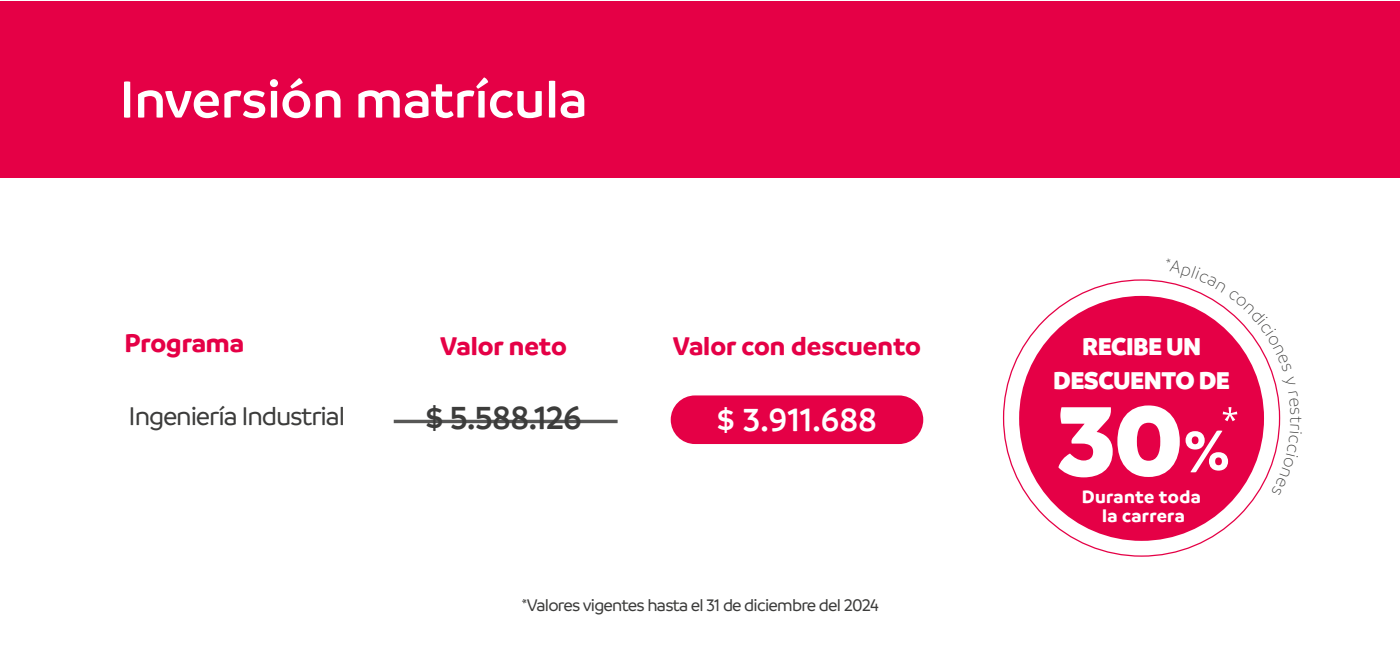
<style>
.page{position:relative;width:1400px;height:659px;background:#fff}
.page>*{position:absolute;margin:0;border:0;box-sizing:border-box;transform-origin:0 0}
.t1{font:900 104.6px "Branding";color:#fff}
.t2{font:600 55.4px "Branding";color:#fff}
.t3{font:600 34.2px "Branding";letter-spacing:-.02em;color:#3c3c3b}
.t4{font:600 34.2px "Branding";color:#fff}
.t5{font:700 27.4px "Branding";color:#e50046}
.t6{font:500 27.4px "Branding";letter-spacing:-.04em;color:#3c3c3b}
.t7{font:900 26.2px/33.2px "Branding";letter-spacing:-.02em;color:#fff;text-align:center}
.t8{font:700 19.2px/18.4px "Branding";letter-spacing:.02em;color:#fff;text-align:center}
.t9{font:500 18px "Branding";letter-spacing:-.04em;color:#3c3c3b}
.s1{font-size:59px}
</style>
<div class="page">
<div style="left:0;top:1px;width:1400px;height:177px;background:#e50046"></div>
<hr style="left:394px;top:420px;width:224px;height:3px;background:#575756">
<div style="left:671px;top:395px;width:252px;height:49px;background:#e50046;border-radius:24px"></div>
<svg style="left:1003px;top:279px;width:254px;height:278px"></svg>
<div style="left:1019px;top:296px;width:245px;height:245px;background:#e50046;border-radius:50%"></div>
<svg style="left:1166px;top:279px;width:115px;height:216px"></svg>
<h2 class="t2" style="left:120px;top:69px;width:469px">Inversión matrícula</h2>
<h3 class="t5" style="left:125px;top:327px;width:121px">Programa</h3>
<h3 class="t5" style="left:440px;top:330px;width:128px">Valor neto</h3>
<h3 class="t5" style="left:673px;top:330px;width:250px">Valor con descuento</h3>
<h3 class="t6" style="left:129px;top:402px;width:218px">Ingeniería Industrial</h3>
<h3 class="t3" style="left:426px;top:399px;width:158px">$ 5.588.126</h3>
<h3 class="t4" style="left:717px;top:401px;width:162px">$ 3.911.688</h3>
<p class="t9" style="left:521px;top:596px;width:359px">*Valores vigentes hasta el 31 de diciembre del 2024</p>
<h3 class="t7" style="left:1053px;top:330px;width:178px">RECIBE UN<br>DESCUENTO DE</h3>
<h1 class="t1" style="left:1056px;top:379px;width:175px">30<span class="s1">%</span></h1>
<p class="t8" style="left:1082px;top:488px;width:120px">Durante toda la carrera</p>
</div>
